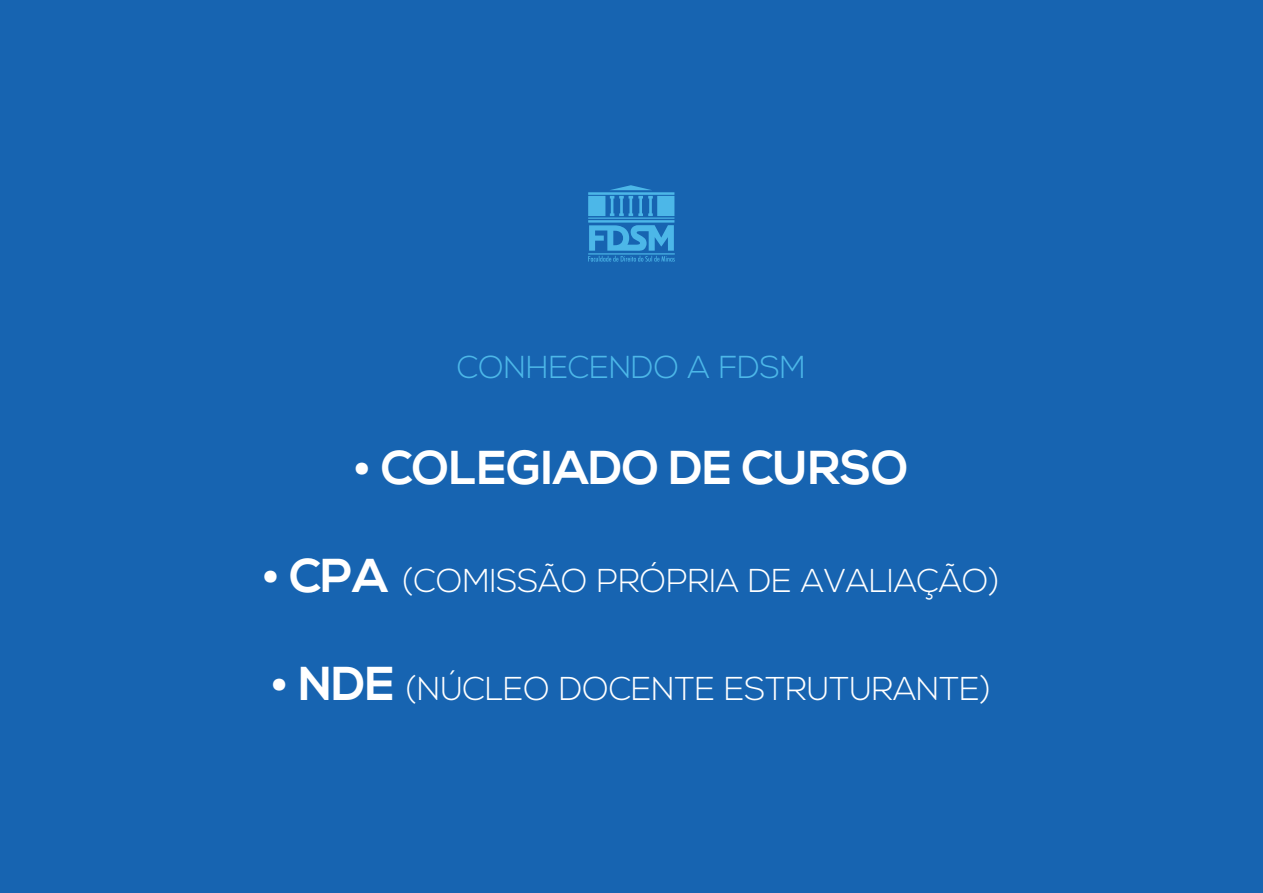
<style>
.page{position:relative;width:1263px;height:893px;background:#fff}
.page>*{position:absolute;margin:0;border:0;box-sizing:border-box;transform-origin:0 0}
.t1{font:700 47.4px "Nexa";color:#fff}
.t2{font:300 33px "Nexa";color:#fff}
.t3{font:300 31.65px "Nexa";color:#4cb7e8}
.s1{font-weight:700;font-size:47.4px}
</style>
<div class="page">
<div style="left:0;top:1px;width:1263px;height:892px;background:#1764b1"></div>
<svg style="left:588px;top:185px;width:87px;height:77px"></svg>
<p class="t3" style="left:457px;top:349px;width:350px">CONHECENDO A FDSM</p>
<h1 class="t1" style="left:354px;top:440px;width:556px">• COLEGIADO DE CURSO</h1>
<p class="t2" style="left:263px;top:562px;width:739px"><span class="s1">• CPA</span> (COMISSÃO PRÓPRIA DE AVALIAÇÃO)</p>
<p class="t2" style="left:272px;top:670px;width:721px"><span class="s1">• NDE</span> (NÚCLEO DOCENTE ESTRUTURANTE)</p>
</div>
